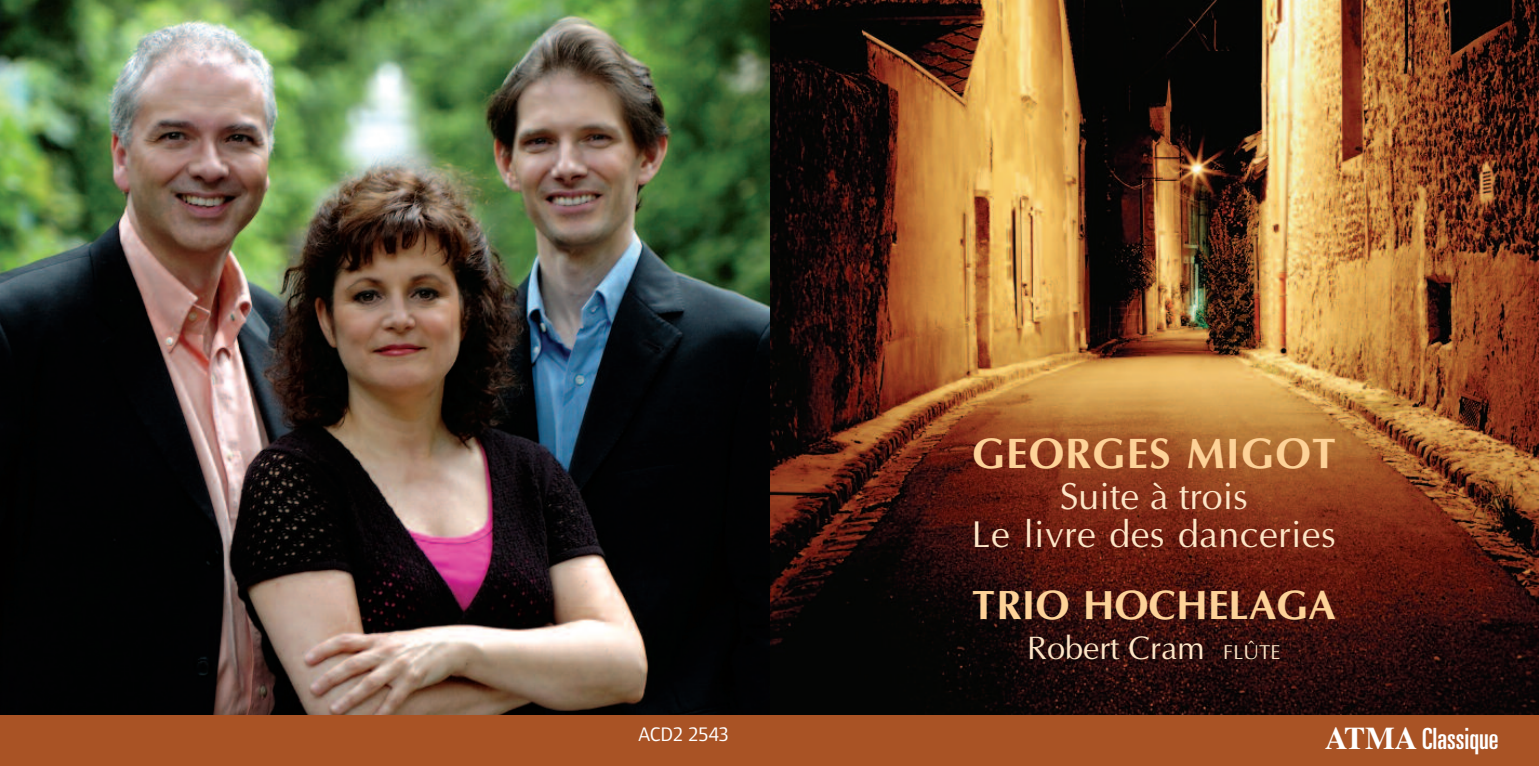
<style>
.page{position:relative;width:1539px;height:766px;background:#fff}
.page>*{position:absolute;margin:0;border:0;box-sizing:border-box;transform-origin:0 0}
.t1{font:700 42.75px "Optima";letter-spacing:.025em;color:#fdd298}
.t2{font:700 40.95px "Optima";color:#fdd298}
.t3{font:37.8px/38.2px "Optima";letter-spacing:.01em;color:#fde6c7;text-align:center}
.t4{font:32.62px "Optima";color:#fde6c7}
.t5{font:ultra-condensed 29.25px "Univers";color:#fff}
.t6{font:20.25px "Foundry Form Sans";color:#fff}
.s1{font-size:20.25px}
.s2{font-family:"Times";font-weight:700;font-stretch:normal;font-size:31.5px}
</style>
<div class="page">
<img style="left:770px;top:0;width:769px;height:715px">
<img style="left:0;top:0;width:770px;height:715px">
<div style="left:0;top:715px;width:1539px;height:50px;background:#a95325"></div>
<p class="t6" style="left:638px;top:726px;width:92px">ACD2 2543</p>
<p class="t1" style="left:972px;top:428px;width:365px">GEORGES MIGOT</p>
<p class="t3" style="left:972px;top:476px;width:365px">Suite à trois<br>Le livre des danceries</p>
<p class="t2" style="left:972px;top:580px;width:365px">TRIO HOCHELAGA</p>
<p class="t4" style="left:1027px;top:628px;width:255px">Robert Cram <span class="s1">FLÛTE</span></p>
<p class="t5" style="left:1325px;top:727px;width:175px"><span class="s2">ATMA</span> Classique</p>
</div>
